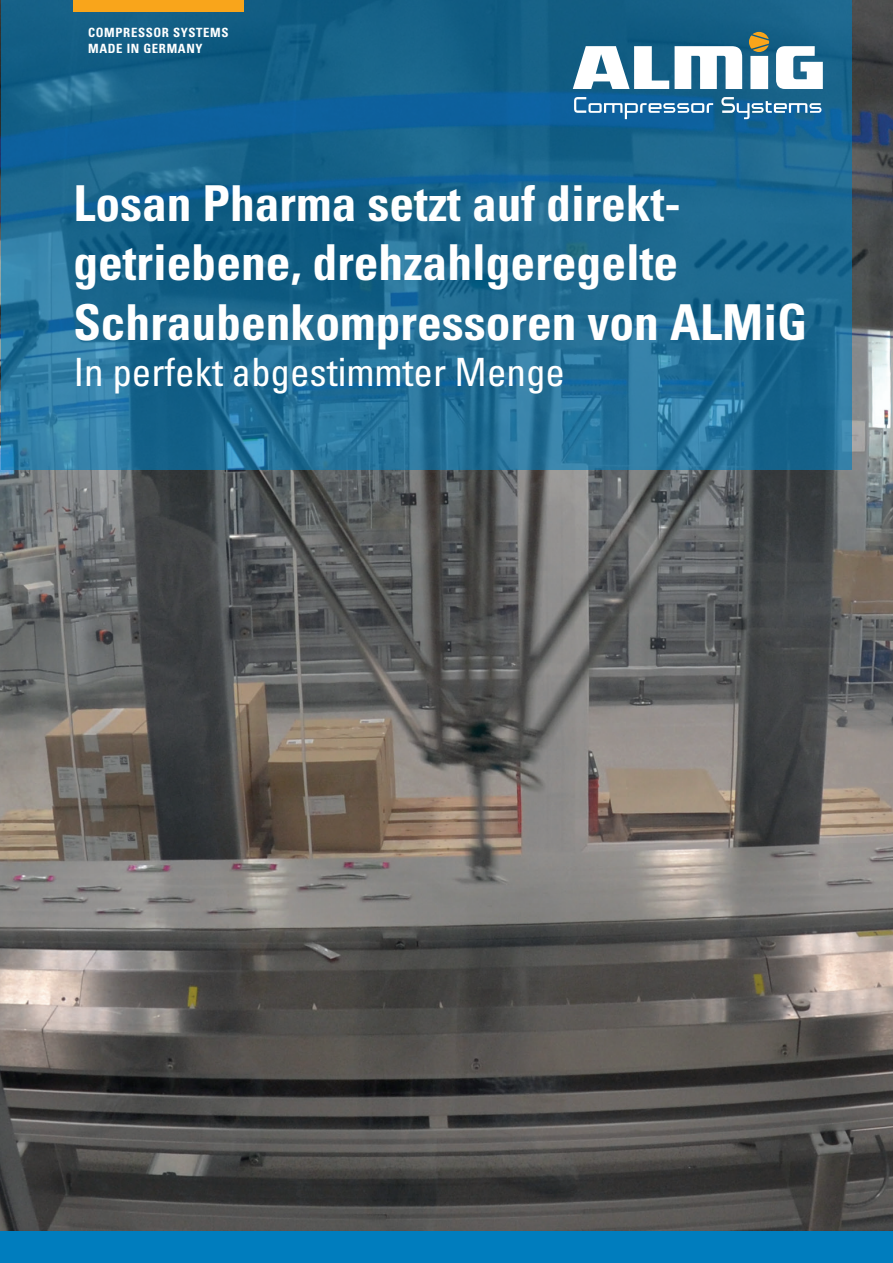
<style>
.page{position:relative;width:893px;height:1263px;background:#fff}
.page>*{position:absolute;margin:0;border:0;box-sizing:border-box;transform-origin:0 0}
.t1{font:700 condensed 49.5px/59.4px "Univers LT Pro";color:#fff}
.t2{font:condensed 39px "Univers LT Pro";color:#fff}
.t3{font:700 condensed 12.75px/16.5px "Univers LT Pro";letter-spacing:.05em;color:#fff}
</style>
<div class="page">
<img style="left:0;top:1px;width:893px;height:1262px">
<svg style="left:1px;top:1px;width:850px;height:469px;background:#1b6890"></svg>
<div style="left:73px;top:0;width:170px;height:12px;background:#f9a51b"></div>
<div style="left:1px;top:1231px;width:892px;height:32px;background:#007dbe"></div>
<svg style="left:573px;top:32px;width:250px;height:57px"></svg>
<svg style="left:574px;top:97px;width:139px;height:22px;background:#4183b3"></svg>
<svg style="left:721px;top:97px;width:100px;height:22px;background:#4986ac"></svg>
<p class="t3" style="left:88px;top:24px;width:142px">COMPRESSOR SYSTEMS<br>MADE IN GERMANY</p>
<p class="t1" style="left:73px;top:173px;width:736px">Losan Pharma setzt auf direkt&shy;getriebene, drehzahlgeregelte<br>Schraubenkompressoren von ALMiG</p>
<p class="t2" style="left:73px;top:348px;width:493px">In perfekt abgestimmter Menge</p>
</div>
